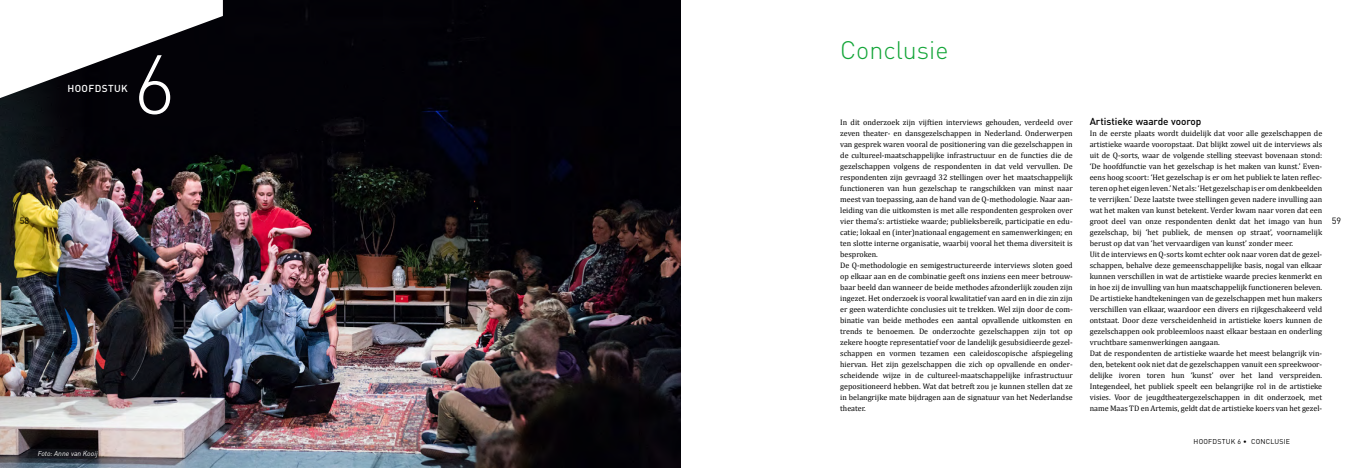
<style>
.page{position:relative;width:1361px;height:468px;background:#fff}
.page>*{position:absolute;margin:0;border:0;box-sizing:border-box;transform-origin:0 0}
.t1{font:300 82.5px "DINOT";color:#fff}
.t2{font:300 25px "DINOT";color:#13a538}
.t3{font:500 10px "DINOT";color:#000}
.t4{font:500 10px "DINOT";letter-spacing:.04em;color:#fff}
.t5{font:9px "DINOT";color:#000}
.t6{font:8px/11px "Cambria";color:#000}
.t7{font:7px "DINOT";letter-spacing:.03em;color:#000}
.t8{font:italic 7px "DINOT";color:#fff}
</style>
<div class="page">
<img style="left:0;top:0;width:680px;height:468px">
<svg style="left:0;top:0;width:223px;height:98px"></svg>
<p class="t4" style="left:68px;top:82px;width:62px">HOOFDSTUK</p>
<h1 class="t1" style="left:133px;top:33px;width:44px">6</h1>
<p class="t5" style="left:20px;top:215px;width:11px">58</p>
<p class="t8" style="left:38px;top:449px;width:61px">Foto: Anne van Kooij</p>
<h2 class="t2" style="left:840px;top:35px;width:110px">Conclusie</h2>
<p class="t6" style="left:840px;top:117px;width:234px">In dit onderzoek zijn vijftien interviews gehouden, verdeeld over zeven theater- en dansgezelschappen in Nederland. Onderwerpen van gesprek waren vooral de positionering van die gezelschappen in de cultureel-maatschappelijke infrastructuur en de functies die de gezelschappen volgens de respondenten in dat veld vervullen. De respondenten zijn gevraagd 32 stellingen over het maatschappelijk functioneren van hun gezelschap te rangschikken van minst naar meest van toepassing, aan de hand van de Q-methodologie. Naar aan&shy;leiding van die uitkomsten is met alle respondenten gesproken over vier thema’s: artistieke waarde; publieksbereik, participatie en edu&shy;catie; lokaal en (inter)nationaal engagement en samenwerkingen; en ten slotte interne organisatie, waarbij vooral het thema diversiteit is besproken.<br>De Q-methodologie en semigestructureerde interviews sloten goed op elkaar aan en de combinatie geeft ons inziens een meer betrouw&shy;baar beeld dan wanneer de beide methodes afzonderlijk zouden zijn ingezet. Het onderzoek is vooral kwalitatief van aard en in die zin zijn er geen waterdichte conclusies uit te trekken. Wel zijn door de com&shy;binatie van beide methodes een aantal opvallende uitkomsten en trends te benoemen. De onderzochte gezelschappen zijn tot op zekere hoogte representatief voor de landelijk gesubsidieerde gezel&shy;schappen en vormen tezamen een caleidoscopische afspiegeling hiervan. Het zijn gezelschappen die zich op opvallende en onder&shy;scheidende wijze in de cultureel-maatschappelijke infrastructuur gepositioneerd hebben. Wat dat betreft zou je kunnen stellen dat ze in belangrijke mate bijdragen aan de signatuur van het Nederlandse theater.</p>
<p class="t3" style="left:1089px;top:115px;width:113px">Artistieke waarde voorop</p>
<p class="t6" style="left:1089px;top:128px;width:234px">In de eerste plaats wordt duidelijk dat voor alle gezelschappen de artistieke waarde vooropstaat. Dat blijkt zowel uit de interviews als uit de Q-sorts, waar de volgende stelling steevast bovenaan stond: ‘De hoofdfunctie van het gezelschap is het maken van kunst.’ Even&shy;eens hoog scoort: ‘Het gezelschap is er om het publiek te laten reflec&shy;teren op het eigen leven.’ Net als: ‘Het gezelschap is er om denkbeelden te verrijken.’ Deze laatste twee stellingen geven nadere invulling aan wat het maken van kunst betekent. Verder kwam naar voren dat een groot deel van onze respondenten denkt dat het imago van hun gezelschap, bij ‘het publiek, de mensen op straat’, voornamelijk berust op dat van ‘het vervaardigen van kunst’ zonder meer.<br>Uit de interviews en Q-sorts komt echter ook naar voren dat de gezel&shy;schappen, behalve deze gemeenschappelijke basis, nogal van elkaar kunnen verschillen in wat de artistieke waarde precies kenmerkt en in hoe zij de invulling van hun maatschappelijk functioneren beleven.<br>De artistieke handtekeningen van de gezelschappen met hun makers verschillen van elkaar, waardoor een divers en rijkgeschakeerd veld ontstaat. Door deze verscheidenheid in artistieke koers kunnen de gezelschappen ook probleemloos naast elkaar bestaan en onderling vruchtbare samenwerkingen aangaan.<br>Dat de respondenten de artistieke waarde het meest belangrijk vin&shy;den, betekent ook niet dat de gezelschappen vanuit een spreekwoor&shy;delijke ivoren toren hun ‘kunst’ over het land verspreiden.<br>Integendeel, het publiek speelt een belangrijke rol in de artistieke visies. Voor de jeugdtheatergezelschappen in dit onderzoek, met name Maas TD en Artemis, geldt dat de artistieke koers van het gezel-</p>
<p class="t5" style="left:1331px;top:215px;width:11px">59</p>
<p class="t7" style="left:1193px;top:437px;width:98px">HOOFDSTUK 6 • CONCLUSIE</p>
</div>
